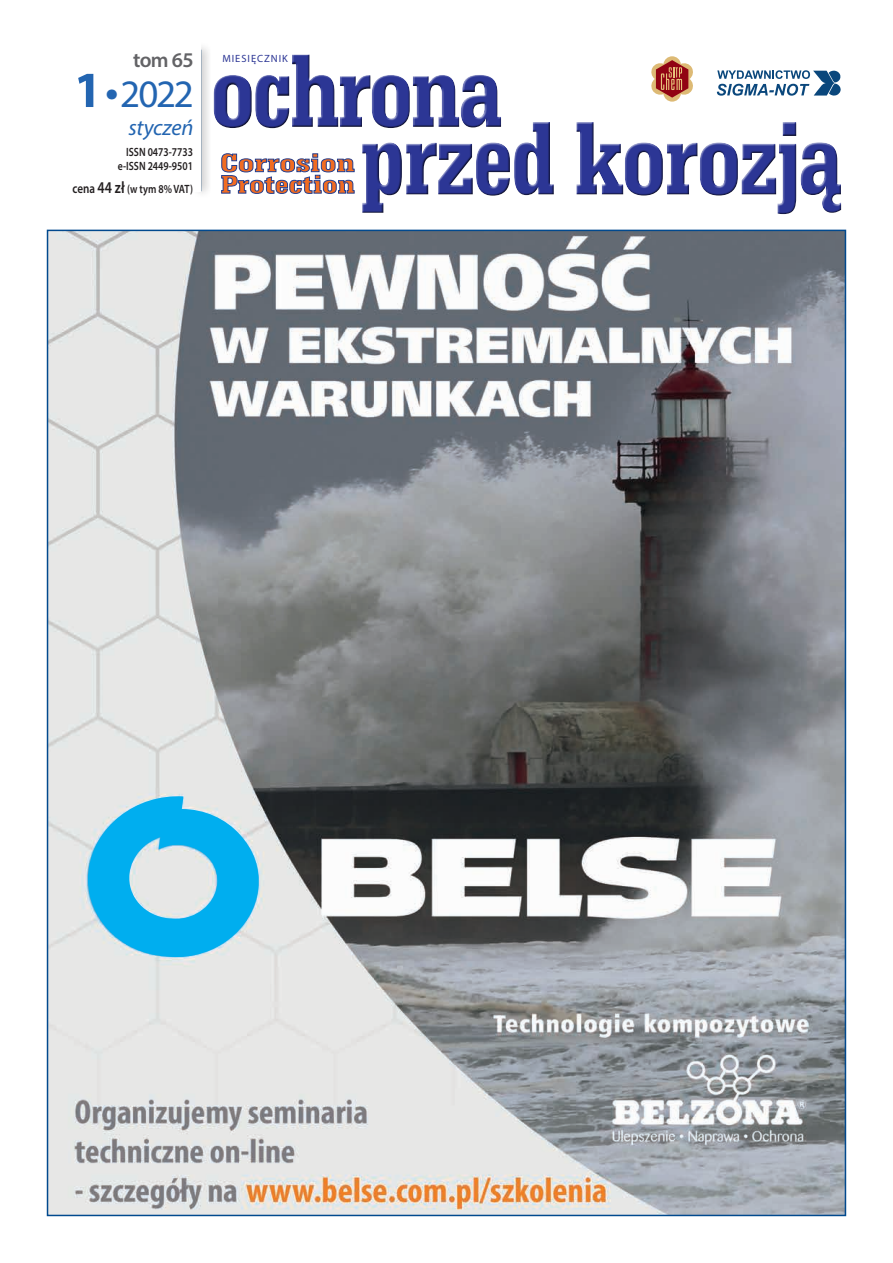
<style>
.page{position:relative;width:893px;height:1263px;background:#fff}
.page>*{position:absolute;margin:0;border:0;box-sizing:border-box;transform-origin:0 0}
.t1{font:39px "Myriad Pro";color:#2365b1}
.t2{font:italic 22.5px "Myriad Pro";letter-spacing:-.01em;color:#2365b1}
.t3{font:600 21px "Myriad Pro";color:#636366}
.t4{font:600 12px/14.4px "Myriad Pro";color:#231f20;text-align:right;scale:.82 1}
.t5{font:10.5px "Myriad Pro";letter-spacing:.09em;color:#2c3695}
.s1{font-weight:700;font-size:51px}
.s2{font-size:48px}
.s3{font-size:13.5px}
.s4{font-size:16.5px}
</style>
<div class="page">
<svg style="left:200px;top:47px;width:9px;height:147px"></svg>
<hr style="left:200px;top:50px;width:1px;height:141px;background:#00386c">
<svg style="left:214px;top:54px;width:627px;height:160px"></svg>
<img style="left:50px;top:233px;width:793px;height:980px">
<svg style="left:83px;top:794px;width:178px;height:166px;background:#6bc8ea"></svg>
<h3 class="t3" style="left:133px;top:46px;width:62px">tom 65</h3>
<h1 class="t1" style="left:74px;top:70px;width:121px"><span class="s1">1</span> <span class="s2">•</span>2022</h1>
<h2 class="t2" style="left:128px;top:113px;width:67px">styczeń</h2>
<p class="t4" style="left:118px;top:144px;width:93px">ISSN 0473-7733 e-ISSN 2449-9501</p>
<p class="t4" style="left:73px;top:181px;width:148px"><span class="s3">cena</span> <span class="s4">44 zł</span> (w tym 8% VAT)</p>
<p class="t5" style="left:222px;top:52px;width:67px">MIESIĘCZNIK</p>
</div>
